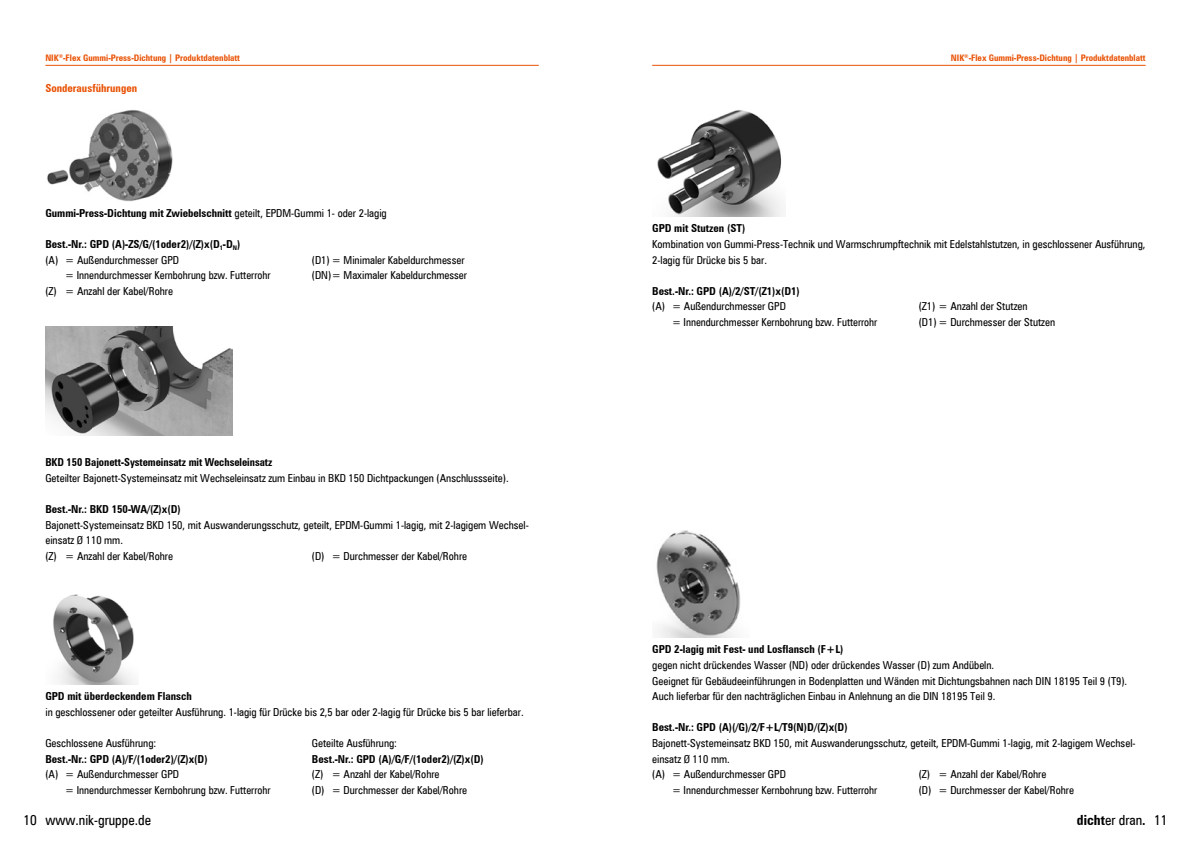
<style>
.page{position:relative;width:1191px;height:842px;background:#fff}
.page>*{position:absolute;margin:0;border:0;box-sizing:border-box;transform-origin:0 0}
.t1{font:condensed 14px "Zurich BT";color:#000}
.t2{font:condensed 11px/15.6px "Zurich BT";color:#000}
.t3{font:700 condensed 11px "Zurich BT";color:#000}
.t4{font:700 condensed 11px "Zurich BT";color:#e95103}
.t5{font:700 condensed 9px "Zurich BT";color:#e95103}
.s1{font-weight:400}
.s2{font-weight:700}
</style>
<div class="page">
<hr style="left:652px;top:65px;width:493px;height:1px;background:#e95103">
<hr style="left:45px;top:65px;width:494px;height:1px;background:#e95103">
<img style="left:45px;top:326px;width:187px;height:109px">
<img style="left:47px;top:110px;width:126px;height:91px">
<img style="left:53px;top:594px;width:82px;height:91px">
<img style="left:657px;top:110px;width:126px;height:107px">
<img style="left:656px;top:530px;width:85px;height:108px">
<p class="t5" style="left:45px;top:52px;width:196px">NIK<sup>®</sup>-Flex Gummi-Press-Dichtung | Produktdatenblatt</p>
<p class="t4" style="left:45px;top:82px;width:93px">Sonderausführungen</p>
<p class="t3" style="left:45px;top:206px;width:343px">Gummi-Press-Dichtung mit Zwiebelschnitt <span class="s1">geteilt, EPDM-Gummi 1- oder 2-lagig</span></p>
<p class="t3" style="left:45px;top:237px;width:196px">Best.-Nr.: GPD (A)-ZS/G/(1oder2)/(Z)x(D<sub>1</sub>-D<sub>N</sub>)</p>
<p class="t2" style="left:45px;top:252px;width:135px">(A) = Außendurchmesser GPD</p>
<p class="t2" style="left:77px;top:267px;width:195px">Innendurchmesser Kernbohrung bzw. Futterrohr</p>
<p class="t2" style="left:45px;top:283px;width:129px">(Z) = Anzahl der Kabel/Rohre</p>
<p class="t2" style="left:312px;top:252px;width:157px">(D1) = Minimaler Kabeldurchmesser (DN)= Maximaler Kabeldurchmesser</p>
<p class="t3" style="left:45px;top:456px;width:228px">BKD 150 Bajonett-Systemeinsatz mit Wechseleinsatz</p>
<p class="t2" style="left:45px;top:470px;width:465px">Geteilter Bajonett-Systemeinsatz mit Wechseleinsatz zum Einbau in BKD 150 Dichtpackungen (Anschlussseite).</p>
<p class="t3" style="left:45px;top:502px;width:137px">Best.-Nr.: BKD 150-WA/(Z)x(D)</p>
<p class="t2" style="left:45px;top:517px;width:485px">Bajonett-Systemeinsatz BKD 150, mit Auswanderungsschutz, geteilt, EPDM-Gummi 1-lagig, mit 2-lagigem Wechsel&shy;einsatz Ø 110 mm.<br>(Z) = Anzahl der Kabel/Rohre</p>
<p class="t2" style="left:312px;top:548px;width:157px">(D) = Durchmesser der Kabel/Rohre</p>
<p class="t3" style="left:45px;top:690px;width:148px">GPD mit überdeckendem Flansch</p>
<p class="t2" style="left:45px;top:704px;width:480px">in geschlossener oder geteilter Ausführung. 1-lagig für Drücke bis 2,5 bar oder 2-lagig für Drücke bis 5 bar lieferbar.</p>
<p class="t2" style="left:45px;top:735px;width:112px">Geschlossene Ausführung:</p>
<p class="t3" style="left:45px;top:752px;width:164px">Best.-Nr.: GPD (A)/F/(1oder2)/(Z)x(D)</p>
<p class="t2" style="left:312px;top:735px;width:87px">Geteilte Ausführung:</p>
<p class="t3" style="left:312px;top:752px;width:173px">Best.-Nr.: GPD (A)/G/F/(1oder2)/(Z)x(D)</p>
<p class="t2" style="left:77px;top:766px;width:195px;text-indent:-31px">(A) = Außendurchmesser GPD<br>Innendurchmesser Kernbohrung bzw. Futterrohr</p>
<p class="t2" style="left:312px;top:766px;width:157px">(Z) = Anzahl der Kabel/Rohre<br>(D) = Durchmesser der Kabel/Rohre</p>
<p class="t1" style="left:23px;top:811px;width:129px">10 www.nik-gruppe.de</p>
<p class="t5" style="left:951px;top:52px;width:196px">NIK<sup>®</sup>-Flex Gummi-Press-Dichtung | Produktdatenblatt</p>
<p class="t3" style="left:652px;top:222px;width:95px">GPD mit Stutzen (ST)</p>
<p class="t2" style="left:652px;top:236px;width:495px">Kombination von Gummi-Press-Technik und Warmschrumpftechnik mit Edelstahlstutzen, in geschlossener Ausführung,<br>2-lagig für Drücke bis 5 bar.</p>
<p class="t3" style="left:652px;top:284px;width:149px">Best.-Nr.: GPD (A)/2/ST/(Z1)x(D1)</p>
<p class="t2" style="left:683px;top:299px;width:195px;text-indent:-31px">(A) = Außendurchmesser GPD<br>Innendurchmesser Kernbohrung bzw. Futterrohr</p>
<p class="t2" style="left:918px;top:299px;width:138px">(Z1) = Anzahl der Stutzen<br>(D1) = Durchmesser der Stutzen</p>
<p class="t3" style="left:652px;top:643px;width:193px">GPD 2-lagig mit Fest- und Losflansch (F+L)</p>
<p class="t2" style="left:652px;top:657px;width:476px">gegen nicht drückendes Wasser (ND) oder drückendes Wasser (D) zum Andübeln.<br>Geeignet für Gebäudeeinführungen in Bodenplatten und Wänden mit Dichtungsbahnen nach DIN 18195 Teil 9 (T9).<br>Auch lieferbar für den nachträglichen Einbau in Anlehnung an die DIN 18195 Teil 9.</p>
<p class="t3" style="left:652px;top:721px;width:197px">Best.-Nr.: GPD (A)(/G)/2/F+L/T9(N)D/(Z)x(D)</p>
<p class="t2" style="left:652px;top:735px;width:485px">Bajonett-Systemeinsatz BKD 150, mit Auswanderungsschutz, geteilt, EPDM-Gummi 1-lagig, mit 2-lagigem Wechsel&shy;einsatz Ø 110 mm.</p>
<p class="t2" style="left:683px;top:766px;width:195px;text-indent:-31px">(A) = Außendurchmesser GPD<br>Innendurchmesser Kernbohrung bzw. Futterrohr</p>
<p class="t2" style="left:918px;top:766px;width:157px">(Z) = Anzahl der Kabel/Rohre<br>(D) = Durchmesser der Kabel/Rohre</p>
<p class="t1" style="left:1077px;top:811px;width:92px"><span class="s2">dicht</span>er dran<span class="s2">.</span> 11</p>
</div>
